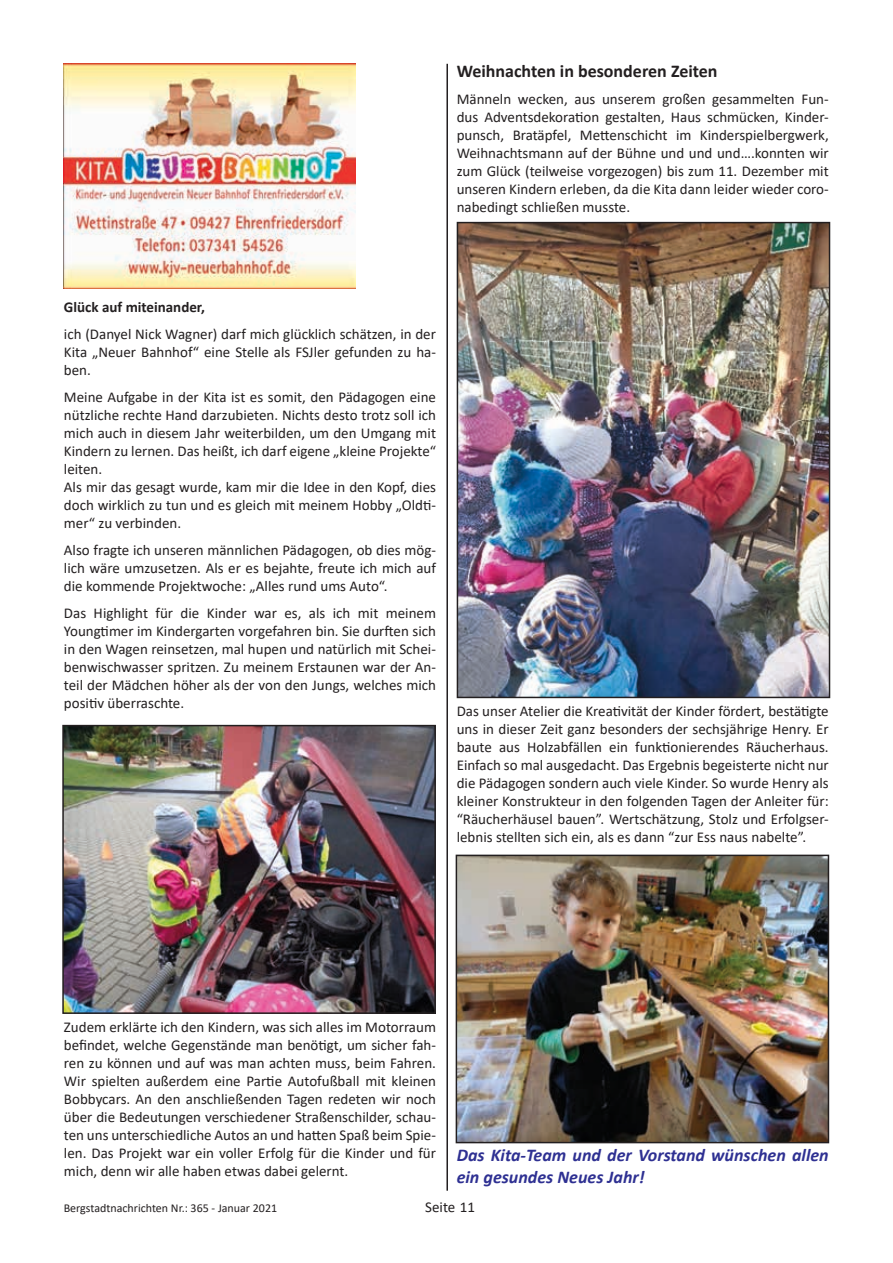
<style>
.page{position:relative;width:893px;height:1263px;background:#fff}
.page>*{position:absolute;margin:0;border:0;box-sizing:border-box;transform-origin:0 0}
.t1{font:italic 700 18px/21.6px "Calibri";color:#2e3092}
.t2{font:700 18px "Calibri";color:#231f20}
.t3{font:15px/18px "Calibri";color:#231f20;text-align:justify}
.t4{font:700 15px "Calibri";color:#231f20}
.t5{font:12px "Calibri";color:#231f20}
</style>
<div class="page">
<hr style="left:446px;top:64px;width:2px;height:1127px;background:#231f20">
<img style="left:64px;top:64px;width:292px;height:224px">
<img style="left:65px;top:728px;width:368px;height:283px">
<div style="left:62px;top:725px;width:374px;height:289px;border:2px solid #231f20"></div>
<img style="left:460px;top:225px;width:367px;height:470px">
<div style="left:457px;top:222px;width:373px;height:476px;border:2px solid #231f20"></div>
<img style="left:459px;top:858px;width:367px;height:282px">
<div style="left:456px;top:855px;width:373px;height:288px;border:2px solid #231f20"></div>
<p class="t2" style="left:457px;top:59px;width:262px">Weihnachten in besonderen Zeiten</p>
<p class="t3" style="left:457px;top:90px;width:374px">Männeln wecken, aus unserem großen gesammelten Fun&shy;dus Adventsdekoration gestalten, Haus schmücken, Kinder&shy;punsch, Bratäpfel, Mettenschicht im Kinderspielbergwerk, Weihnachtsmann auf der Bühne und und und….konnten wir zum Glück (teilweise vorgezogen) bis zum 11. Dezember mit unseren Kindern erleben, da die Kita dann leider wieder coro&shy;nabedingt schließen musste.</p>
<p class="t4" style="left:64px;top:296px;width:143px">Glück auf miteinander,</p>
<p class="t3" style="left:64px;top:325px;width:374px">ich (Danyel Nick Wagner) darf mich glücklich schätzen, in der Kita „Neuer Bahnhof“ eine Stelle als FSJler gefunden zu ha&shy;ben.</p>
<p class="t3" style="left:64px;top:388px;width:374px;text-align:left">Meine Aufgabe in der Kita ist es somit, den Pädagogen eine nützliche rechte Hand darzubieten. Nichts desto trotz soll ich mich auch in diesem Jahr weiterbilden, um den Umgang mit Kindern zu lernen. Das heißt, ich darf eigene „kleine Projekte“ leiten.<br>Als mir das gesagt wurde, kam mir die Idee in den Kopf, dies doch wirklich zu tun und es gleich mit meinem Hobby „Oldti&shy;mer“ zu verbinden.</p>
<p class="t3" style="left:64px;top:541px;width:374px">Also fragte ich unseren männlichen Pädagogen, ob dies mög&shy;lich wäre umzusetzen. Als er es bejahte, freute ich mich auf die kommende Projektwoche: „Alles rund ums Auto“.</p>
<p class="t3" style="left:64px;top:604px;width:374px">Das Highlight für die Kinder war es, als ich mit meinem Youngtimer im Kindergarten vorgefahren bin. Sie durften sich in den Wagen reinsetzen, mal hupen und natürlich mit Schei&shy;benwischwasser spritzen. Zu meinem Erstaunen war der An&shy;teil der Mädchen höher als der von den Jungs, welches mich positiv überraschte.</p>
<p class="t3" style="left:457px;top:702px;width:374px">Das unser Atelier die Kreativität der Kinder fördert, bestätigte uns in dieser Zeit ganz besonders der sechsjährige Henry. Er baute aus Holzabfällen ein funktionierendes Räucherhaus.<br>Einfach so mal ausgedacht. Das Ergebnis begeisterte nicht nur die Pädagogen sondern auch viele Kinder. So wurde Henry als kleiner Konstrukteur in den folgenden Tagen der Anleiter für: “Räucherhäusel bauen”. Wertschätzung, Stolz und Erfolgser&shy;lebnis stellten sich ein, als es dann “zur Ess naus nabelte”.</p>
<p class="t3" style="left:64px;top:1018px;width:374px">Zudem erklärte ich den Kindern, was sich alles im Motorraum befindet, welche Gegenstände man benötigt, um sicher fah&shy;ren zu können und auf was man achten muss, beim Fahren.<br>Wir spielten außerdem eine Partie Autofußball mit kleinen Bobbycars. An den anschließenden Tagen redeten wir noch über die Bedeutungen verschiedener Straßenschilder, schau&shy;ten uns unterschiedliche Autos an und hatten Spaß beim Spie&shy;len. Das Projekt war ein voller Erfolg für die Kinder und für mich, denn wir alle haben etwas dabei gelernt.</p>
<p class="t1" style="left:457px;top:1143px;width:374px">Das Kita-Team und der Vorstand wünschen allen ein gesundes Neues Jahr!</p>
<p class="t5" style="left:64px;top:1199px;width:215px">Bergstadtnachrichten Nr.: 365 - Januar 2021</p>
<p class="t3" style="left:425px;top:1197px;width:51px">Seite 11</p>
</div>
